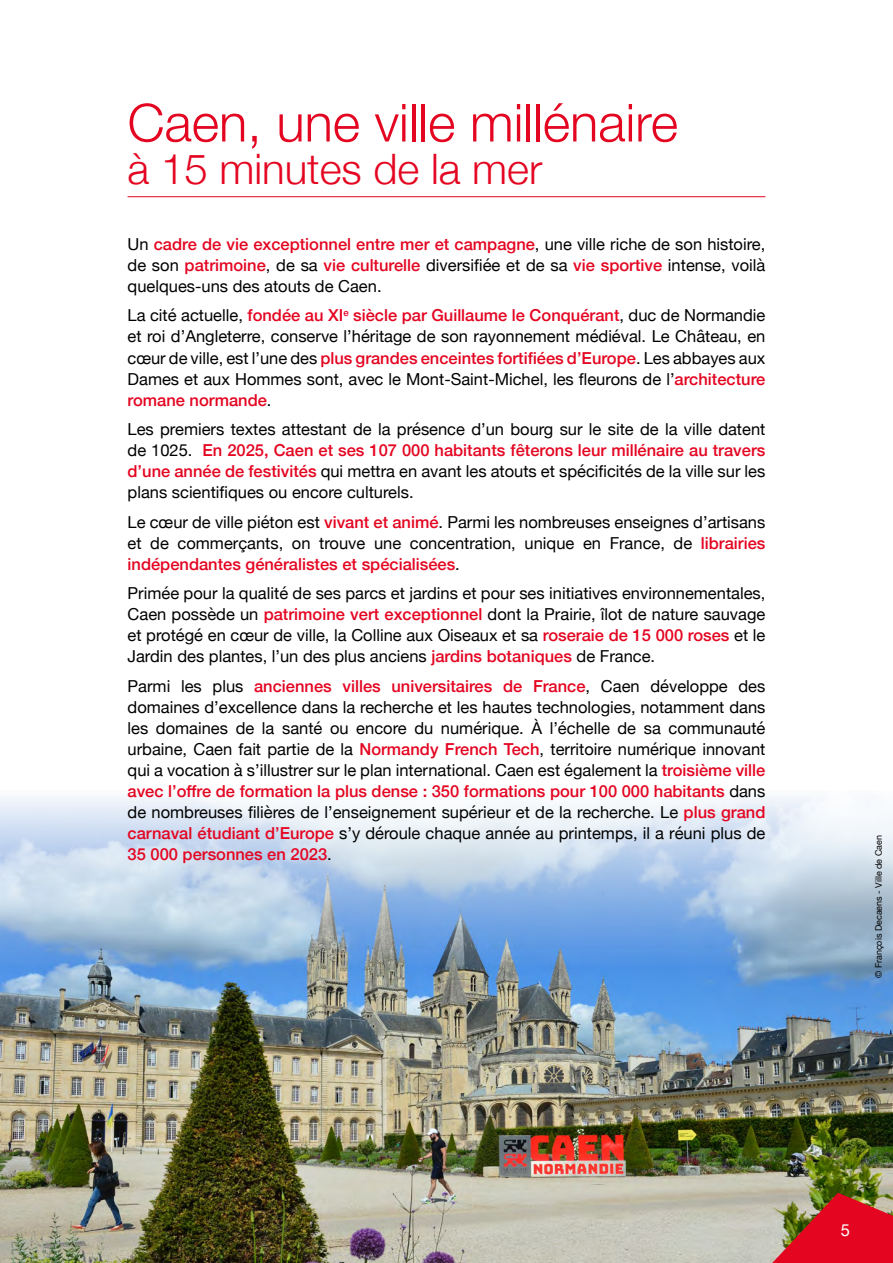
<style>
.page{position:relative;width:893px;height:1263px;background:#fff}
.page>*{position:absolute;margin:0;border:0;box-sizing:border-box;transform-origin:0 0}
.t1{font:300 52.5px "Helvetica Neue";color:#e40521}
.t2{font:300 42px "Helvetica Neue";color:#e40521}
.t3{font:16.5px/21px "Helvetica Neue";color:#000;text-align:justify}
.t4{font:16.5px "Helvetica Neue";color:#fff}
.t5{font:9px "Helvetica Neue";color:#000}
.s1{font-weight:500;color:#e40521}
</style>
<div class="page">
<img style="left:0;top:797px;width:893px;height:466px">
<svg style="left:772px;top:1193px;width:121px;height:70px;background:#c7393b"></svg>
<hr style="left:128px;top:196px;width:637px;height:1px;background:#e40521">
<h1 class="t1" style="left:128px;top:80px;width:552px">Caen, une ville millénaire</h1>
<h2 class="t2" style="left:128px;top:135px;width:416px">à 15 minutes de la mer</h2>
<p class="t3" style="left:128px;top:235px;width:639px">Un <span class="s1">cadre de vie exceptionnel entre mer et campagne</span>, une ville riche de son histoire, de son <span class="s1">patrimoine</span>, de sa <span class="s1">vie culturelle</span> diversifiée et de sa <span class="s1">vie sportive</span> intense, voilà quelques-uns des atouts de Caen.</p>
<p class="t3" style="left:128px;top:306px;width:639px">La cité actuelle, <span class="s1">fondée au XI</span><sup>e</sup> <span class="s1">siècle par Guillaume le Conquérant</span>, duc de Normandie et roi d’Angleterre, conserve l’héritage de son rayonnement médiéval. Le Château, en cœur de ville, est l’une des <span class="s1">plus grandes enceintes fortifiées d’Europe</span>. Les abbayes aux Dames et aux Hommes sont, avec le Mont-Saint-Michel, les fleurons de l’<span class="s1">architecture romane normande</span>.</p>
<p class="t3" style="left:128px;top:420px;width:639px">Les premiers textes attestant de la présence d’un bourg sur le site de la ville datent de 1025. <span class="s1">En 2025, Caen et ses 107 000 habitants fêterons leur millénaire au travers d’une année de festivités</span> qui mettra en avant les atouts et spécificités de la ville sur les plans scientifiques ou encore culturels.</p>
<p class="t3" style="left:128px;top:512px;width:639px">Le cœur de ville piéton est <span class="s1">vivant et animé</span>. Parmi les nombreuses enseignes d’artisans et de commerçants, on trouve une concentration, unique en France, de <span class="s1">librairies indépendantes généralistes et spécialisées</span>.</p>
<p class="t3" style="left:128px;top:584px;width:639px">Primée pour la qualité de ses parcs et jardins et pour ses initiatives environnementales, Caen possède un <span class="s1">patrimoine vert exceptionnel</span> dont la Prairie, îlot de nature sauvage et protégé en cœur de ville, la Colline aux Oiseaux et sa <span class="s1">roseraie de 15 000 roses</span> et le Jardin des plantes, l’un des plus anciens <span class="s1">jardins botaniques</span> de France.</p>
<p class="t3" style="left:128px;top:676px;width:639px">Parmi les plus <span class="s1">anciennes villes universitaires de France</span>, Caen développe des domaines d’excellence dans la recherche et les hautes technologies, notamment dans les domaines de la santé ou encore du numérique. À l’échelle de sa communauté urbaine, Caen fait partie de la <span class="s1">Normandy French Tech</span>, territoire numérique innovant qui a vocation à s’illustrer sur le plan international. Caen est également la <span class="s1">troisième ville avec l’offre de formation la plus dense : 350 formations pour 100 000 habitants</span> dans de nombreuses filières de l’enseignement supérieur et de la recherche. Le <span class="s1">plus grand carnaval étudiant d’Europe</span> s’y déroule chaque année au printemps, il a réuni plus de <span class="s1">35 000 personnes en 2023</span>.</p>
<p class="t5" style="left:872px;top:978px;width:144px;rotate:-90deg">© François Decaens - Ville de Caen</p>
<p class="t4" style="left:841px;top:1218px;width:11px">5</p>
</div>
